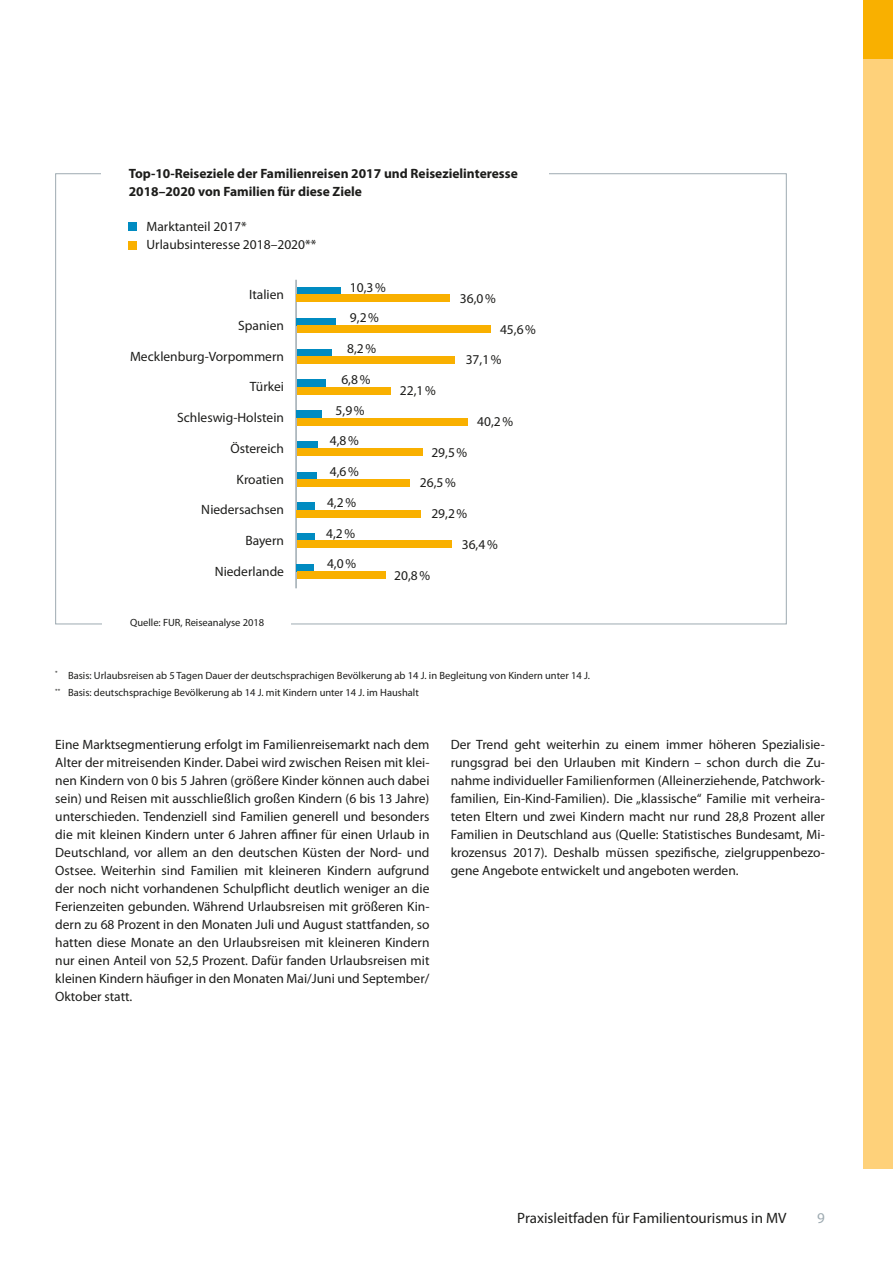
<style>
.page{position:relative;width:893px;height:1263px;background:#fff}
.page>*{position:absolute;margin:0;border:0;box-sizing:border-box;transform-origin:0 0}
.t1{font:15px "Myriad Pro";color:#1d1d1b}
.t2{font:15px "Myriad Pro";color:#9eaab1}
.t3{font:13.5px/18px "Myriad Pro";color:#1d1d1b;text-align:justify}
.t4{font:700 13.5px/18px "Myriad Pro";color:#1d1d1b}
.t5{font:10.5px/17.5px "Myriad Pro";color:#1d1d1b}
</style>
<div class="page">
<div style="left:863px;top:0;width:30px;height:60px;background:#f9b000"></div>
<div style="left:863px;top:60px;width:30px;height:1109px;background:#fed17a"></div>
<hr style="left:295px;top:280px;width:2px;height:308px;background:#9eaab1">
<div style="left:297px;top:287px;width:44px;height:7px;background:#008bc1"></div>
<div style="left:297px;top:294px;width:153px;height:8px;background:#f9b000"></div>
<div style="left:297px;top:318px;width:39px;height:7px;background:#008bc1"></div>
<div style="left:297px;top:325px;width:194px;height:8px;background:#f9b000"></div>
<div style="left:297px;top:349px;width:35px;height:7px;background:#008bc1"></div>
<div style="left:297px;top:356px;width:158px;height:8px;background:#f9b000"></div>
<div style="left:297px;top:380px;width:29px;height:7px;background:#008bc1"></div>
<div style="left:297px;top:387px;width:94px;height:7px;background:#f9b000"></div>
<div style="left:297px;top:410px;width:25px;height:8px;background:#008bc1"></div>
<div style="left:297px;top:418px;width:171px;height:7px;background:#f9b000"></div>
<div style="left:297px;top:441px;width:20px;height:7px;background:#008bc1"></div>
<div style="left:297px;top:448px;width:125px;height:8px;background:#f9b000"></div>
<div style="left:297px;top:472px;width:19px;height:7px;background:#008bc1"></div>
<div style="left:297px;top:479px;width:112px;height:8px;background:#f9b000"></div>
<div style="left:297px;top:502px;width:18px;height:8px;background:#008bc1"></div>
<div style="left:297px;top:510px;width:124px;height:7px;background:#f9b000"></div>
<div style="left:297px;top:533px;width:18px;height:8px;background:#008bc1"></div>
<div style="left:297px;top:541px;width:155px;height:7px;background:#f9b000"></div>
<div style="left:297px;top:564px;width:17px;height:7px;background:#008bc1"></div>
<div style="left:297px;top:571px;width:88px;height:8px;background:#f9b000"></div>
<div style="left:129px;top:223px;width:8px;height:8px;background:#008bc1"></div>
<div style="left:129px;top:241px;width:8px;height:8px;background:#f9b000"></div>
<p class="t4" style="left:129px;top:164px;width:391px">Top-10-Reiseziele der Familienreisen 2017 und Reisezielinteresse<br>2018–2020 von Familien für diese Ziele</p>
<p class="t3" style="left:146px;top:217px;width:171px">Marktanteil 2017*<br>Urlaubsinteresse 2018–2020**</p>
<p class="t3" style="left:249px;top:285px;width:37px">Italien</p>
<p class="t3" style="left:238px;top:316px;width:47px">Spanien</p>
<p class="t3" style="left:130px;top:347px;width:156px">Mecklenburg-Vorpommern</p>
<p class="t3" style="left:250px;top:378px;width:36px">Türkei</p>
<p class="t3" style="left:177px;top:408px;width:108px">Schleswig-Holstein</p>
<p class="t3" style="left:230px;top:439px;width:55px">Östereich</p>
<p class="t3" style="left:237px;top:470px;width:49px">Kroatien</p>
<p class="t3" style="left:201px;top:501px;width:84px">Niedersachsen</p>
<p class="t3" style="left:245px;top:531px;width:40px">Bayern</p>
<p class="t3" style="left:215px;top:562px;width:71px">Niederlande</p>
<p class="t3" style="left:350px;top:278px;width:37px">10,3%</p>
<p class="t3" style="left:350px;top:309px;width:31px">9,2%</p>
<p class="t3" style="left:347px;top:339px;width:31px">8,2%</p>
<p class="t3" style="left:341px;top:370px;width:31px">6,8%</p>
<p class="t3" style="left:336px;top:401px;width:31px">5,9%</p>
<p class="t3" style="left:330px;top:432px;width:31px">4,8%</p>
<p class="t3" style="left:330px;top:462px;width:31px">4,6%</p>
<p class="t3" style="left:327px;top:493px;width:31px">4,2%</p>
<p class="t3" style="left:326px;top:524px;width:31px">4,2%</p>
<p class="t3" style="left:327px;top:555px;width:31px">4,0%</p>
<p class="t3" style="left:460px;top:289px;width:37px">36,0%</p>
<p class="t3" style="left:400px;top:381px;width:37px">22,1%</p>
<p class="t3" style="left:500px;top:320px;width:37px">45,6%</p>
<p class="t3" style="left:466px;top:351px;width:37px">37,1%</p>
<p class="t3" style="left:477px;top:412px;width:37px">40,2%</p>
<p class="t3" style="left:431px;top:443px;width:37px">29,5%</p>
<p class="t3" style="left:420px;top:474px;width:37px">26,5%</p>
<p class="t3" style="left:431px;top:504px;width:37px">29,2%</p>
<p class="t3" style="left:462px;top:535px;width:37px">36,4%</p>
<p class="t3" style="left:394px;top:566px;width:37px">20,8%</p>
<p class="t5" style="left:130px;top:613px;width:136px">Quelle: FUR, Reiseanalyse 2018</p>
<p class="t5" style="left:55px;top:666px;width:536px"><sup>*</sup> Basis: Urlaubsreisen ab 5 Tagen Dauer der deutschsprachigen Bevölkerung ab 14 J. in Begleitung von Kindern unter 14 J. <sup>**</sup> Basis: deutschsprachige Bevölkerung ab 14 J. mit Kindern unter 14 J. im Haushalt</p>
<p class="t3" style="left:55px;top:735px;width:376px">Eine Marktsegmentierung erfolgt im Familienreisemarkt nach dem Alter der mitreisenden Kinder. Dabei wird zwischen Reisen mit klei&shy;nen Kindern von 0 bis 5 Jahren (größere Kinder können auch dabei sein) und Reisen mit ausschließlich großen Kindern (6 bis 13 Jahre) unterschieden. Tendenziell sind Familien generell und besonders die mit kleinen Kindern unter 6 Jahren affiner für einen Urlaub in Deutschland, vor allem an den deutschen Küsten der Nord- und Ostsee. Weiterhin sind Familien mit kleineren Kindern aufgrund der noch nicht vorhandenen Schulpflicht deutlich weniger an die Ferienzeiten gebunden. Während Urlaubsreisen mit größeren Kin&shy;dern zu 68 Prozent in den Monaten Juli und August stattfanden, so hatten diese Monate an den Urlaubsreisen mit kleineren Kindern nur einen Anteil von 52,5 Prozent. Dafür fanden Urlaubsreisen mit kleinen Kindern häufiger in den Monaten Mai/Juni und September/ Oktober statt.</p>
<p class="t3" style="left:451px;top:735px;width:376px">Der Trend geht weiterhin zu einem immer höheren Spezialisie&shy;rungsgrad bei den Urlauben mit Kindern – schon durch die Zu&shy;nahme individueller Familienformen (Alleinerziehende, Patchwork&shy;familien, Ein-Kind-Familien). Die „klassische“ Familie mit verheira&shy;teten Eltern und zwei Kindern macht nur rund 28,8 Prozent aller Familien in Deutschland aus (Quelle: Statistisches Bundesamt, Mi&shy;krozensus 2017). Deshalb müssen spezifische, zielgruppenbezo&shy;gene Angebote entwickelt und angeboten werden.</p>
<p class="t1" style="left:517px;top:1208px;width:271px">Praxisleitfaden für Familientourismus in MV</p>
<p class="t2" style="left:817px;top:1208px;width:9px">9</p>
</div>
